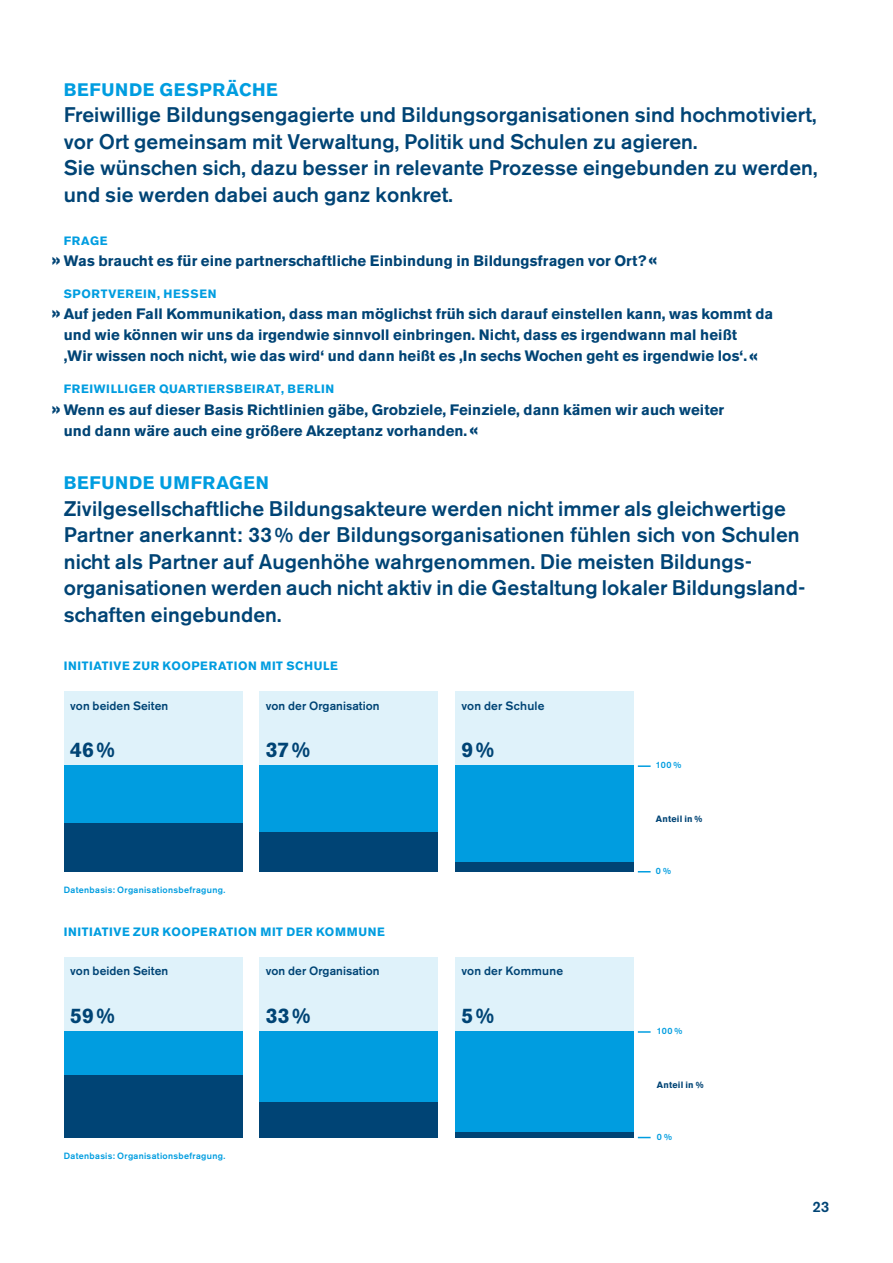
<style>
.page{position:relative;width:893px;height:1263px;background:#fff}
.page>*{position:absolute;margin:0;border:0;box-sizing:border-box;transform-origin:0 0}
.t1{font:500 21px/26.5px "Akzidenz Grotesk BE";letter-spacing:.005em;color:#004475}
.t2{font:700 21px "Akzidenz Grotesk BE";letter-spacing:.005em;color:#004475}
.t3{font:700 18px "Akzidenz Grotesk BE";letter-spacing:.04em;color:#009de0}
.t4{font:700 15px/21.3px "Akzidenz Grotesk BE";letter-spacing:.005em;color:#004475}
.t5{font:500 15px "Akzidenz Grotesk BQ";color:#004475}
.t6{font:700 12px "Akzidenz Grotesk BE";letter-spacing:.05em;color:#009de0}
.t7{font:500 12px "Akzidenz Grotesk BE";letter-spacing:.005em;color:#004475}
.t8{font:700 9.15px "Akzidenz Grotesk BE";color:#004475}
.t9{font:500 9.15px "Akzidenz Grotesk BE";letter-spacing:.02em;color:#009de0}
.t10{font:500 9px "Akzidenz Grotesk BE";letter-spacing:.035em;color:#009de0}
.s1{font-size:21px}
</style>
<div class="page">
<svg style="left:638px;top:765px;width:13px;height:2px"></svg>
<svg style="left:638px;top:1031px;width:13px;height:2px"></svg>
<svg style="left:638px;top:871px;width:13px;height:1px"></svg>
<svg style="left:638px;top:1137px;width:13px;height:1px"></svg>
<div style="left:64px;top:691px;width:178px;height:181px;background:#dff2fa"></div>
<div style="left:64px;top:957px;width:178px;height:180px;background:#dff2fa"></div>
<div style="left:259px;top:691px;width:179px;height:181px;background:#dff2fa"></div>
<div style="left:259px;top:957px;width:179px;height:180px;background:#dff2fa"></div>
<div style="left:64px;top:765px;width:178px;height:107px;background:#009de0"></div>
<div style="left:64px;top:1031px;width:178px;height:106px;background:#009de0"></div>
<div style="left:64px;top:823px;width:178px;height:49px;background:#004475"></div>
<div style="left:64px;top:1075px;width:178px;height:62px;background:#004475"></div>
<div style="left:259px;top:765px;width:179px;height:107px;background:#009de0"></div>
<div style="left:259px;top:1031px;width:179px;height:106px;background:#009de0"></div>
<div style="left:259px;top:832px;width:179px;height:40px;background:#004475"></div>
<div style="left:259px;top:1102px;width:179px;height:35px;background:#004475"></div>
<div style="left:455px;top:691px;width:179px;height:181px;background:#dff2fa"></div>
<div style="left:455px;top:957px;width:179px;height:180px;background:#dff2fa"></div>
<div style="left:455px;top:765px;width:179px;height:107px;background:#009de0"></div>
<div style="left:455px;top:1031px;width:179px;height:106px;background:#009de0"></div>
<div style="left:455px;top:862px;width:179px;height:10px;background:#004475"></div>
<div style="left:455px;top:1132px;width:179px;height:5px;background:#004475"></div>
<p class="t3" style="left:64px;top:79px;width:216px">Befunde Gespräche</p>
<p class="t1" style="left:64px;top:101px;width:754px">Freiwillige Bildungsengagierte und Bildungsorganisationen sind hochmotiviert, vor Ort gemeinsam mit Verwaltung, Politik und Schulen zu agieren.</p>
<p class="t1" style="left:64px;top:155px;width:755px">Sie wünschen sich, dazu besser in relevante Prozesse eingebunden zu werden, und sie werden dabei auch ganz konkret.</p>
<p class="t6" style="left:64px;top:233px;width:45px">Frage</p>
<p class="t4" style="left:52px;top:250px;width:607px"><span class="s1">»</span> Was braucht es für eine partnerschaftliche Einbindung in Bildungsfragen vor Ort?<span class="s1">«</span></p>
<p class="t6" style="left:47px;top:287px;width:10px">Sp</p>
<p class="t6" style="left:82px;top:287px;width:137px">ortverein, Hessen</p>
<p class="t4" style="left:64px;top:303px;width:711px;text-indent:-12px"><span class="s1">»</span> Auf jeden Fall Kommunikation, dass man möglichst früh sich darauf einstellen kann, was kommt da und wie können wir uns da irgendwie sinnvoll einbringen. Nicht, dass es irgendwann mal heißt</p>
<p class="t4" style="left:64px;top:346px;width:696px">‚Wir wissen noch nicht, wie das wird‘ und dann heißt es ‚In sechs Wochen geht es irgendwie los‘.<span class="s1">«</span></p>
<p class="t6" style="left:47px;top:382px;width:10px">F</p>
<p class="t6" style="left:72px;top:382px;width:264px">reiwilliger Quartiersbeirat, Berlin</p>
<p class="t4" style="left:64px;top:399px;width:662px;text-indent:-12px"><span class="s1">»</span> Wenn es auf dieser Basis Richtlinien gäbe, Grobziele, Feinziele, dann kämen wir auch weiter und dann wäre auch eine größere Akzeptanz vorhanden.<span class="s1">«</span></p>
<p class="t3" style="left:64px;top:472px;width:207px">Befunde Umfragen</p>
<p class="t1" style="left:64px;top:495px;width:737px">Zivilgesellschaftliche Bildungsakteure werden nicht immer als gleichwertige<br>Partner anerkannt: 33% der Bildungsorganisationen fühlen sich von Schulen nicht als Partner auf Augenhöhe wahrgenommen. Die meisten Bildungs-</p>
<p class="t1" style="left:64px;top:575px;width:743px">organisationen werden auch nicht aktiv in die Gestaltung lokaler Bildungsland-</p>
<p class="t1" style="left:64px;top:601px;width:219px">schaften eingebunden.</p>
<p class="t6" style="left:64px;top:659px;width:276px">Initiative zur Kooperation mit Schule</p>
<p class="t7" style="left:70px;top:698px;width:100px">von beiden Seiten</p>
<p class="t2" style="left:70px;top:738px;width:46px">46%</p>
<p class="t7" style="left:266px;top:698px;width:115px">von der Organisation</p>
<p class="t2" style="left:266px;top:738px;width:46px">37%</p>
<p class="t10" style="left:64px;top:884px;width:163px">Datenbasis: Organisationsbefragung.</p>
<p class="t6" style="left:64px;top:924px;width:323px">Initiative zur Kooperation mit der Kommune</p>
<p class="t7" style="left:70px;top:964px;width:100px">von beiden Seiten</p>
<p class="t2" style="left:70px;top:1004px;width:46px">59%</p>
<p class="t7" style="left:266px;top:964px;width:115px">von der Organisation</p>
<p class="t2" style="left:266px;top:1004px;width:46px">33%</p>
<p class="t10" style="left:64px;top:1150px;width:163px">Datenbasis: Organisationsbefragung.</p>
<p class="t7" style="left:461px;top:698px;width:85px">von der Schule</p>
<p class="t2" style="left:461px;top:738px;width:34px">9%</p>
<p class="t7" style="left:461px;top:964px;width:103px">von der Kommune</p>
<p class="t2" style="left:461px;top:1004px;width:34px">5%</p>
<p class="t9" style="left:656px;top:759px;width:27px">100 %</p>
<p class="t8" style="left:656px;top:814px;width:48px">Anteil in %</p>
<p class="t9" style="left:656px;top:865px;width:17px">0 %</p>
<p class="t9" style="left:657px;top:1025px;width:27px">100 %</p>
<p class="t8" style="left:657px;top:1079px;width:48px">Anteil in %</p>
<p class="t9" style="left:657px;top:1131px;width:17px">0 %</p>
<p class="t5" style="left:812px;top:1197px;width:18px">23</p>
</div>
